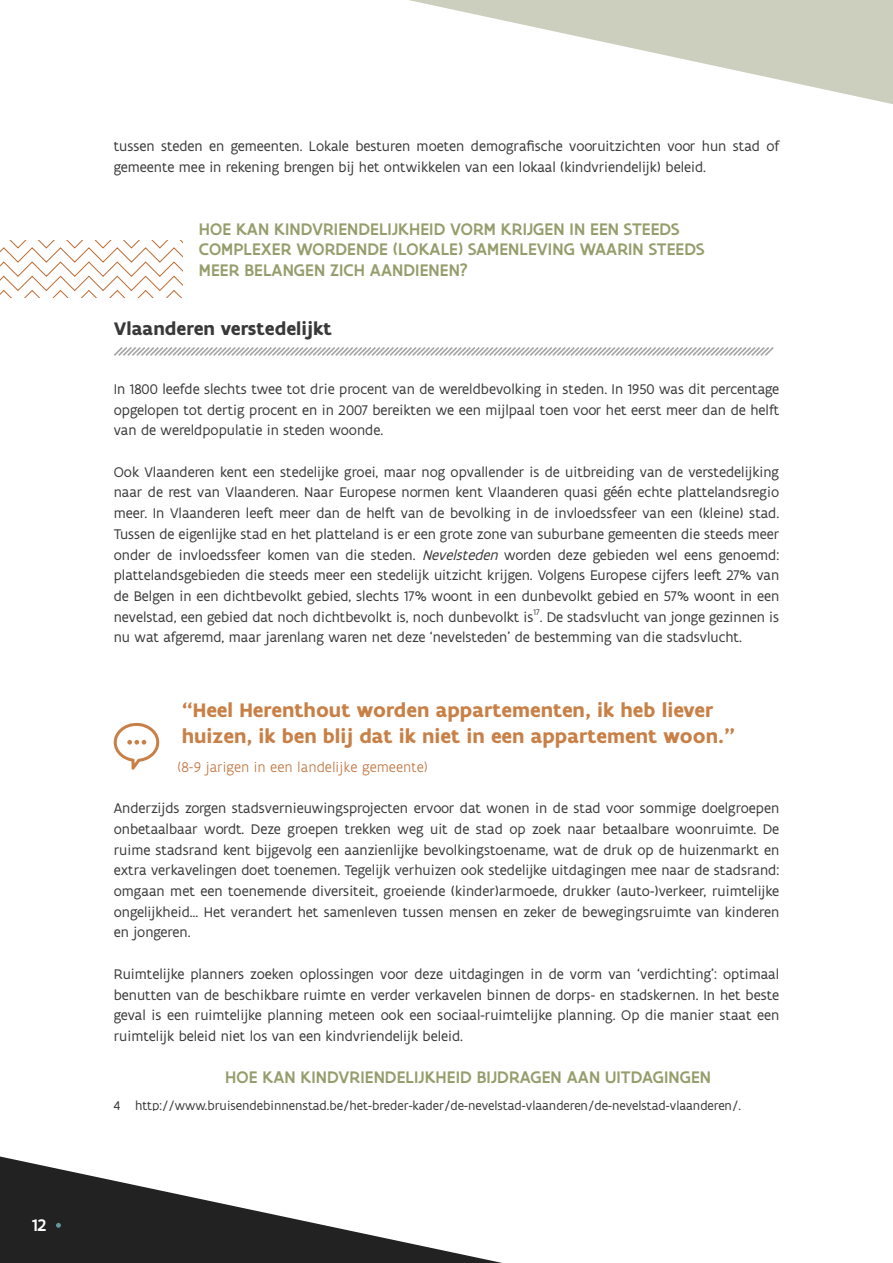
<style>
.page{position:relative;width:893px;height:1263px;background:#fff}
.page>*{position:absolute;margin:0;border:0;box-sizing:border-box;transform-origin:0 0}
.citaat-deel2{font:700 21px/25.2px "Flanders Art Sans";color:#c88046}
.t1{font:700 19.5px "Flanders Art Sans";color:#393939}
.Titel_Highlight{font:500 18px/20.7px "Flanders Art Sans";letter-spacing:.005em;color:#969d6c}
.t2{font:500 18px "Flanders Art Sans";color:#fff}
.Tekst{font:15px/20.7px "Flanders Art Sans";color:#393939;text-align:justify}
.citaat-deel3{font:300 15px "Flanders Art Sans";color:#bc6c32}
.Tekst-2{font:13.5px "Flanders Art Sans";color:#393939}
.s1{font-style:italic}
</style>
<div class="page">
<svg style="left:0;top:1156px;width:502px;height:107px;fill:#222"></svg>
<svg style="left:56px;top:1223px;width:5px;height:5px"></svg>
<svg style="left:409px;top:0;width:484px;height:104px"></svg>
<svg style="left:114px;top:347px;width:660px;height:9px"></svg>
<svg style="left:0;top:241px;width:183px;height:57px"></svg>
<svg style="left:114px;top:723px;width:46px;height:47px"></svg>
<div style="left:104px;top:1111px;width:675px;height:47px;background:#fff"></div>
<p class="t2" style="left:32px;top:1213px;width:16px">12</p>
<p class="Tekst" style="left:114px;top:136px;width:667px">tussen steden en gemeenten. Lokale besturen moeten demografische vooruitzichten voor hun stad of gemeente mee in rekening brengen bij het ontwikkelen van een lokaal (kindvriendelijk) beleid.</p>
<p class="Titel_Highlight" style="left:199px;top:219px;width:507px">HOE KAN KINDVRIENDELIJKHEID VORM KRIJGEN IN EEN STEEDS<br>COMPLEXER WORDENDE (LOKALE) SAMENLEVING WAARIN STEEDS<br>MEER BELANGEN ZICH AANDIENEN?</p>
<h2 class="t1" style="left:114px;top:316px;width:220px">Vlaanderen verstedelijkt</h2>
<p class="Tekst" style="left:114px;top:379px;width:667px">In 1800 leefde slechts twee tot drie procent van de wereldbevolking in steden. In 1950 was dit percentage opgelopen tot dertig procent en in 2007 bereikten we een mijlpaal toen voor het eerst meer dan de helft van de wereldpopulatie in steden woonde.</p>
<p class="Tekst" style="left:114px;top:462px;width:667px">Ook Vlaanderen kent een stedelijke groei, maar nog opvallender is de uitbreiding van de verstedelijking naar de rest van Vlaanderen. Naar Europese normen kent Vlaanderen quasi géén echte plattelandsregio meer. In Vlaanderen leeft meer dan de helft van de bevolking in de invloedssfeer van een (kleine) stad.<br>Tussen de eigenlijke stad en het platteland is er een grote zone van suburbane gemeenten die steeds meer onder de invloedssfeer komen van die steden. <span class="s1">Nevelsteden</span> worden deze gebieden wel eens genoemd: plattelandsgebieden die steeds meer een stedelijk uitzicht krijgen. Volgens Europese cijfers leeft 27% van de Belgen in een dichtbevolkt gebied, slechts 17% woont in een dunbevolkt gebied en 57% woont in een nevelstad, een gebied dat noch dichtbevolkt is, noch dunbevolkt is<sup>17</sup>. De stadsvlucht van jonge gezinnen is nu wat afgeremd, maar jarenlang waren net deze ‘nevelsteden’ de bestemming van die stadsvlucht.</p>
<p class="citaat-deel2" style="left:182px;top:698px;width:555px">“Heel Herenthout worden appartementen, ik heb liever huizen, ik ben blij dat ik niet in een appartement woon.”</p>
<p class="citaat-deel3" style="left:178px;top:758px;width:252px">(8-9 jarigen in een landelijke gemeente)</p>
<p class="Tekst" style="left:114px;top:798px;width:667px">Anderzijds zorgen stadsvernieuwingsprojecten ervoor dat wonen in de stad voor sommige doelgroepen onbetaalbaar wordt. Deze groepen trekken weg uit de stad op zoek naar betaalbare woonruimte. De ruime stadsrand kent bijgevolg een aanzienlijke bevolkingstoename, wat de druk op de huizenmarkt en extra verkavelingen doet toenemen. Tegelijk verhuizen ook stedelijke uitdagingen mee naar de stadsrand: omgaan met een toenemende diversiteit, groeiende (kinder)armoede, drukker (auto-)verkeer, ruimtelijke ongelijkheid… Het verandert het samenleven tussen mensen en zeker de bewegingsruimte van kinderen en jongeren.</p>
<p class="Tekst" style="left:114px;top:964px;width:667px">Ruimtelijke planners zoeken oplossingen voor deze uitdagingen in de vorm van ‘verdichting’: optimaal benutten van de beschikbare ruimte en verder verkavelen binnen de dorps- en stadskernen. In het beste geval is een ruimtelijke planning meteen ook een sociaal-ruimtelijke planning. Op die manier staat een ruimtelijk beleid niet los van een kindvriendelijk beleid.</p>
<p class="Titel_Highlight" style="left:225px;top:1067px;width:487px">HOE KAN KINDVRIENDELIJKHEID BIJDRAGEN AAN UITDAGINGEN</p>
<p class="Tekst-2" style="left:114px;top:1097px;width:629px">4 http://www.bruisendebinnenstad.be/het-breder-kader/de-nevelstad-vlaanderen/de-nevelstad-vlaanderen/.</p>
</div>
